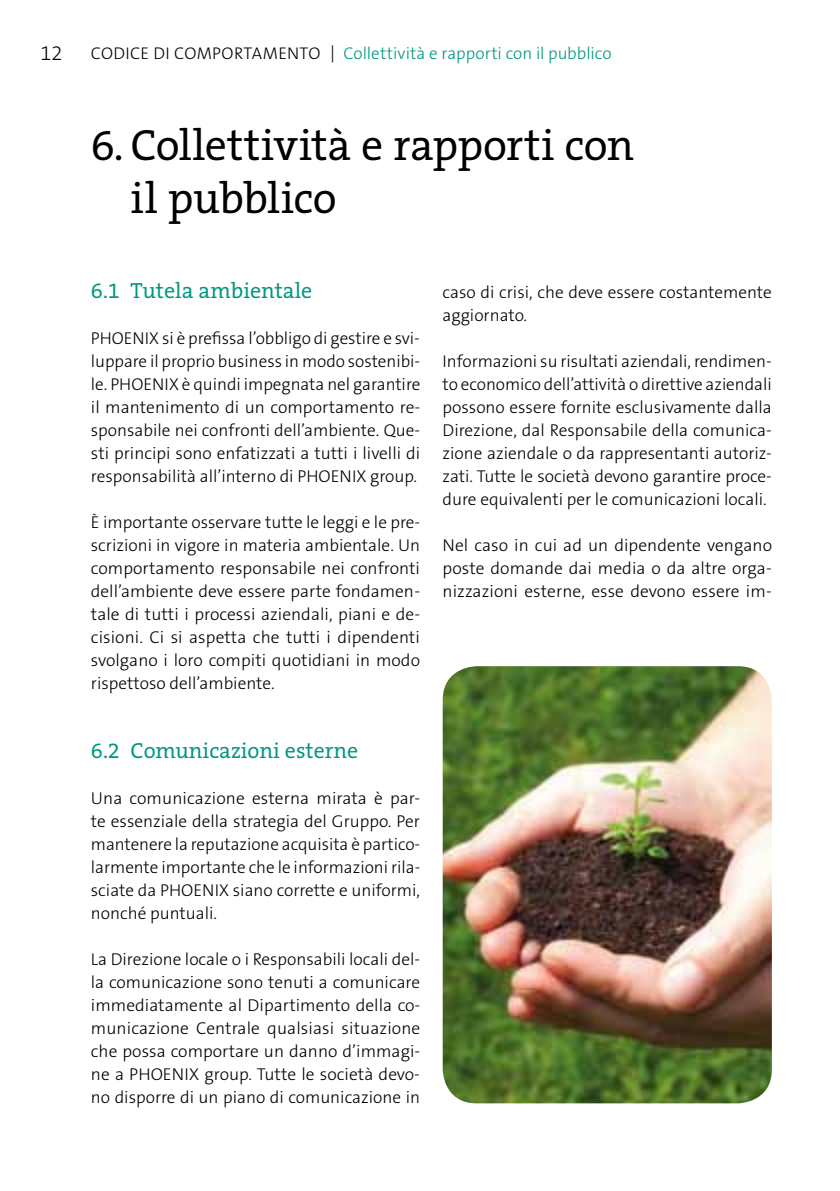
<style>
.page{position:relative;width:840px;height:1191px;background:#fff}
.page>*{position:absolute;margin:0;border:0;box-sizing:border-box;transform-origin:0 0}
.t1{font:44px/52.8px "The Serif Office";letter-spacing:-.01em;color:#000}
.t2{font:22px "The Serif Office";color:#00967f}
.t3{font:300 20px "The Sans Os F";color:#000}
.t4{font:300 17.2px/23px "The Sans Os F";color:#000;text-align:justify}
.t5{font:300 17px "The Sans Os F";letter-spacing:.005em;color:#00967f}
.s1{color:#000}
</style>
<div class="page">
<img style="left:442px;top:666px;width:329px;height:437px">
<p class="t3" style="left:40px;top:40px;width:23px">12</p>
<p class="t5" style="left:91px;top:42px;width:521px"><span class="s1">Codice di Comportamento ↕</span>Collettività e rapporti con il pubblico</p>
<h1 class="t1" style="left:130px;top:118px;width:505px;text-indent:-40px">6. Collettività e rapporti con il pubblico</h1>
<p class="t2" style="left:91px;top:276px;width:223px">6.1 Tutela ambientale</p>
<p class="t4" style="left:91px;top:327px;width:31px">-PHOENI</p>
<p class="t4" style="left:91px;top:327px;width:330px;text-indent:58px">X si è prefissa l’obbligo di gestire e svi&shy;luppare il proprio business in modo sostenibi&shy;le. -PHOENI</p>
<p class="t4" style="left:91px;top:373px;width:331px;text-indent:78px">X è quindi impegnata nel garantire il mantenimento di un comportamento re&shy;sponsabile nei confronti dell’ambiente. Que&shy;sti principi sono enfatizzati a tutti i livelli di responsabilità all’interno di -PHOENI</p>
<p class="t4" style="left:356px;top:465px;width:62px">X group.</p>
<p class="t4" style="left:91px;top:511px;width:330px">È importante osservare tutte le leggi e le pre&shy;scrizioni in vigore in materia ambientale. Un comportamento responsabile nei confronti dell’ambiente deve essere parte fondamen&shy;tale di tutti i processi aziendali, piani e de&shy;cisioni. Ci si aspetta che tutti i dipendenti svolgano i loro compiti quotidiani in modo rispettoso dell’ambiente.</p>
<p class="t2" style="left:91px;top:736px;width:269px">6.2 Comunicazioni esterne</p>
<p class="t4" style="left:91px;top:787px;width:331px">Una comunicazione esterna mirata è par&shy;te essenziale della strategia del Gruppo. Per mantenere la reputazione acquisita è partico&shy;larmente importante che le informazioni rila&shy;sciate da -PHOENI</p>
<p class="t4" style="left:219px;top:879px;width:202px">X siano corrette e uniformi,</p>
<p class="t4" style="left:91px;top:902px;width:128px">nonché puntuali.</p>
<p class="t4" style="left:91px;top:948px;width:331px">La Direzione locale o i Responsabili locali del&shy;la comunicazione sono tenuti a comunicare immediatamente al Dipartimento della co&shy;municazione Centrale qualsiasi situazione che possa comportare un danno d’immagi&shy;ne a PHOENI</p>
<p class="t4" style="left:91px;top:1063px;width:330px;text-align:right">X group. Tutte le società devo-<br>no disporre di un piano di comunicazione in</p>
<p class="t4" style="left:442px;top:281px;width:330px">caso di crisi, che deve essere costantemente aggiornato.</p>
<p class="t4" style="left:442px;top:350px;width:330px">I nformazioni su risultati aziendali, rendimen&shy;to economico dell’attività o direttive aziendali possono essere fornite esclusivamente dalla Direzione, dal Responsabile della comunica&shy;zione aziendale o da rappresentanti autoriz&shy;zati. Tutte le società devono garantire proce&shy;dure equivalenti per le comunicazioni locali.</p>
<p class="t4" style="left:442px;top:534px;width:331px">Nel caso in cui ad un dipendente vengano poste domande dai media o da altre orga&shy;nizzazioni esterne, esse devono essere im-</p>
</div>
